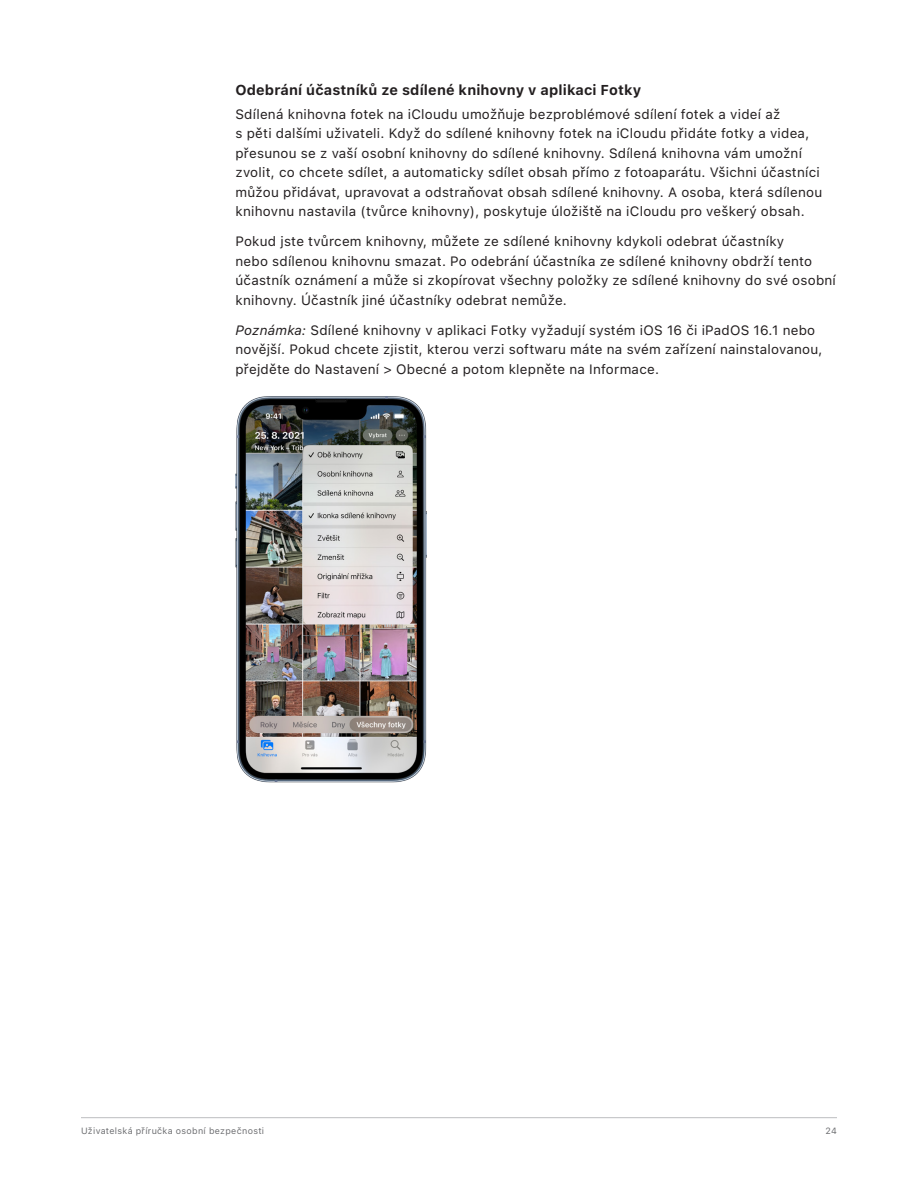
<style>
.page{position:relative;width:918px;height:1188px;background:#fff}
.page>*{position:absolute;margin:0;border:0;box-sizing:border-box;transform-origin:0 0}
.Task_Heading{font:700 14.25px "SF Pro Text";letter-spacing:.01em;color:#231f20}
.Body{font:13.5px/19.5px "SF Pro Text";letter-spacing:.015em;color:#231f20}
.t1{font:9px "SF Pro Text";letter-spacing:.035em;color:#6c6d70}
.s1{font-style:italic}
</style>
<div class="page">
<hr style="left:81px;top:1117px;width:756px;height:1px;background:#bcbdc0">
<img style="left:236px;top:396px;width:191px;height:387px">
<p class="Task_Heading" style="left:236px;top:81px;width:407px">Odebrání účastníků ze sdílené knihovny v aplikaci Fotky</p>
<p class="Body" style="left:236px;top:104px;width:588px">Sdílená knihovna fotek na iCloudu umožňuje bezproblémové sdílení fotek a videí až<br>s pěti dalšími uživateli. Když do sdílené knihovny fotek na iCloudu přidáte fotky a videa, přesunou se z vaší osobní knihovny do sdílené knihovny. Sdílená knihovna vám umožní zvolit, co chcete sdílet, a automaticky sdílet obsah přímo z fotoaparátu. Všichni účastníci můžou přidávat, upravovat a odstraňovat obsah sdílené knihovny. A osoba, která sdílenou knihovnu nastavila (tvůrce knihovny), poskytuje úložiště na iCloudu pro veškerý obsah.</p>
<p class="Body" style="left:236px;top:232px;width:602px">Pokud jste tvůrcem knihovny, můžete ze sdílené knihovny kdykoli odebrat účastníky<br>nebo sdílenou knihovnu smazat. Po odebrání účastníka ze sdílené knihovny obdrží tento účastník oznámení a může si zkopírovat všechny položky ze sdílené knihovny do své osobní knihovny. Účastník jiné účastníky odebrat nemůže.</p>
<p class="Body" style="left:236px;top:320px;width:589px"><span class="s1">Poznámka:</span> Sdílené knihovny v aplikaci Fotky vyžadují systém iOS 16 či iPadOS 16.1 nebo novější. Pokud chcete zjistit, kterou verzi softwaru máte na svém zařízení nainstalovanou, přejděte do Nastavení &gt; Obecné a potom klepněte na Informace.</p>
<p class="t1" style="left:81px;top:1125px;width:185px">Uživatelská příručka osobní bezpečnosti</p>
<p class="t1" style="left:826px;top:1125px;width:13px">24</p>
</div>
